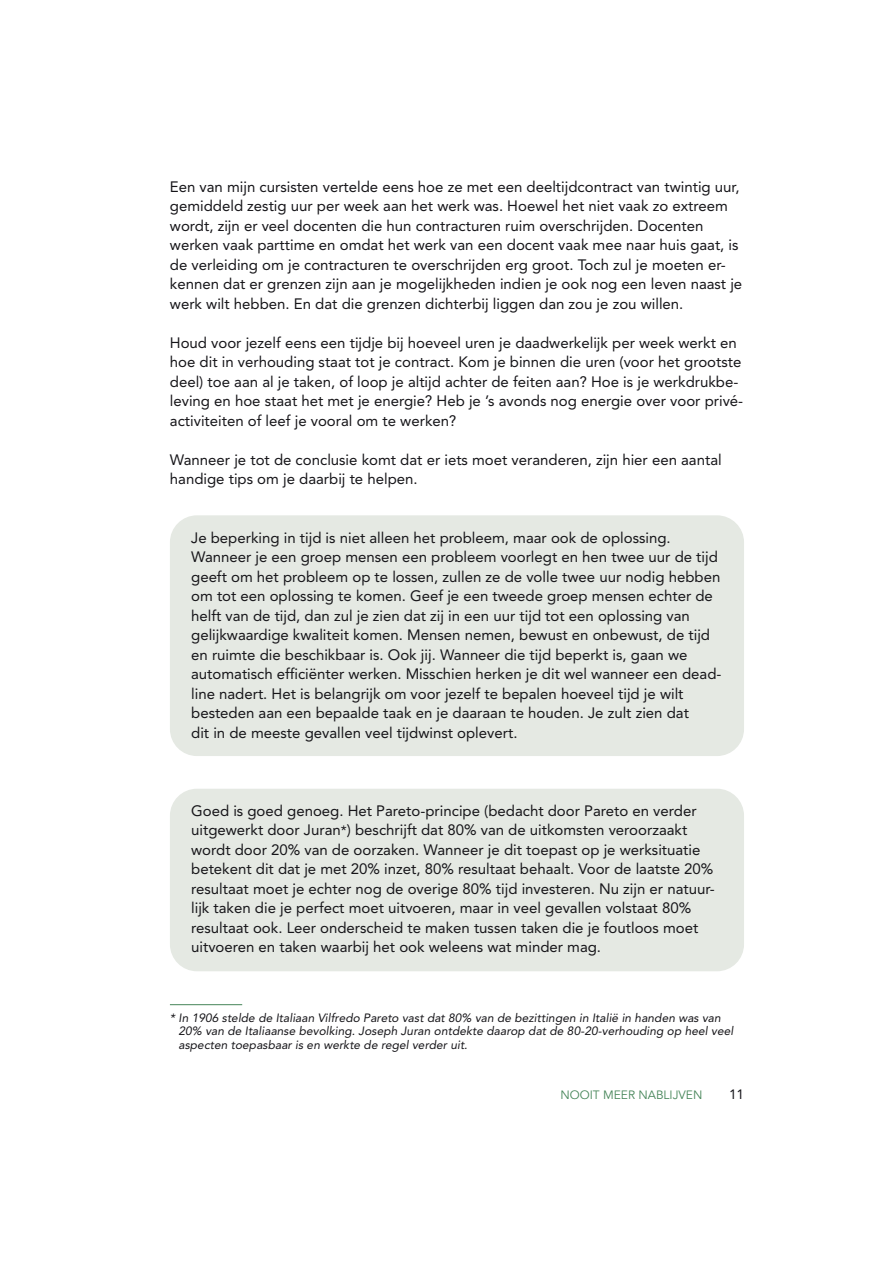
<style>
.page{position:relative;width:893px;height:1263px;background:#fff}
.page>*{position:absolute;margin:0;border:0;box-sizing:border-box;transform-origin:0 0}
.t1{font:15px/19.5px "Avenir";color:#161519}
.t2{font:13.5px "Avenir";color:#161519}
.t3{font:12px/13.5px "Avenir";letter-spacing:.005em;color:#161519}
.t4{font:12px "Avenir";color:#458558}
.s1{font-size:13.5px}
</style>
<div class="page">
<div style="left:170px;top:515px;width:574px;height:241px;background:#e5e9e3;border-radius:27px"></div>
<div style="left:170px;top:789px;width:574px;height:182px;background:#e5e9e3;border-radius:27px"></div>
<hr style="left:170px;top:1004px;width:72px;height:1px;background:#458558">
<p class="t1" style="left:170px;top:178px;width:574px">Een van mijn cursisten vertelde eens hoe ze met een deeltijdcontract van twintig uur, gemiddeld zestig uur per week aan het werk was. Hoewel het niet vaak zo extreem wordt, zijn er veel docenten die hun contracturen ruim overschrijden. Docenten werken vaak parttime en omdat het werk van een docent vaak mee naar huis gaat, is de verleiding om je contracturen te overschrijden erg groot. Toch zul je moeten er&shy;kennen dat er grenzen zijn aan je mogelijkheden indien je ook nog een leven naast je werk wilt hebben. En dat die grenzen dichterbij liggen dan zou je zou willen.</p>
<p class="t1" style="left:170px;top:334px;width:575px">Houd voor jezelf eens een tijdje bij hoeveel uren je daadwerkelijk per week werkt en hoe dit in verhouding staat tot je contract. Kom je binnen die uren (voor het grootste deel) toe aan al je taken, of loop je altijd achter de feiten aan? Hoe is je werkdrukbe&shy;leving en hoe staat het met je energie? Heb je ’s avonds nog energie over voor privé&shy;activiteiten of leef je vooral om te werken?</p>
<p class="t1" style="left:170px;top:451px;width:553px">Wanneer je tot de conclusie komt dat er iets moet veranderen, zijn hier een aantal handige tips om je daarbij te helpen.</p>
<p class="t1" style="left:191px;top:529px;width:532px">Je beperking in tijd is niet alleen het probleem, maar ook de oplossing.<br>Wanneer je een groep mensen een probleem voorlegt en hen twee uur de tijd geeft om het probleem op te lossen, zullen ze de volle twee uur nodig hebben om tot een oplossing te komen. Geef je een tweede groep mensen echter de helft van de tijd, dan zul je zien dat zij in een uur tijd tot een oplossing van gelijkwaardige kwaliteit komen. Mensen nemen, bewust en onbewust, de tijd en ruimte die beschikbaar is. Ook jij. Wanneer die tijd beperkt is, gaan we automatisch efficiënter werken. Misschien herken je dit wel wanneer een dead&shy;line nadert. Het is belangrijk om voor jezelf te bepalen hoeveel tijd je wilt besteden aan een bepaalde taak en je daaraan te houden. Je zult zien dat<br>dit in de meeste gevallen veel tijdwinst oplevert.</p>
<p class="t1" style="left:191px;top:802px;width:525px">Goed is goed genoeg. Het Pareto-principe (bedacht door Pareto en verder uitgewerkt door Juran<span class="s1">*</span>) beschrijft dat 80% van de uitkomsten veroorzaakt wordt door 20% van de oorzaken. Wanneer je dit toepast op je werksituatie betekent dit dat je met 20% inzet, 80% resultaat behaalt. Voor de laatste 20% resultaat moet je echter nog de overige 80% tijd investeren. Nu zijn er natuur&shy;lijk taken die je perfect moet uitvoeren, maar in veel gevallen volstaat 80% resultaat ook. Leer onderscheid te maken tussen taken die je foutloos moet uitvoeren en taken waarbij het ook weleens wat minder mag.</p>
<p class="t3" style="left:179px;top:1012px;width:558px;text-indent:-9px">* In 1906 stelde de Italiaan Vilfredo Pareto vast dat 80% van de bezittingen in Italië in handen was van<br>20% van de Italiaanse bevolking. Joseph Juran ontdekte daarop dat de 80-20-verhouding op heel veel aspecten toepasbaar is en werkte de regel verder uit.</p>
<p class="t4" style="left:560px;top:1090px;width:143px">NOOIT MEER NABLIJVEN</p>
<p class="t2" style="left:729px;top:1089px;width:16px">11</p>
</div>
